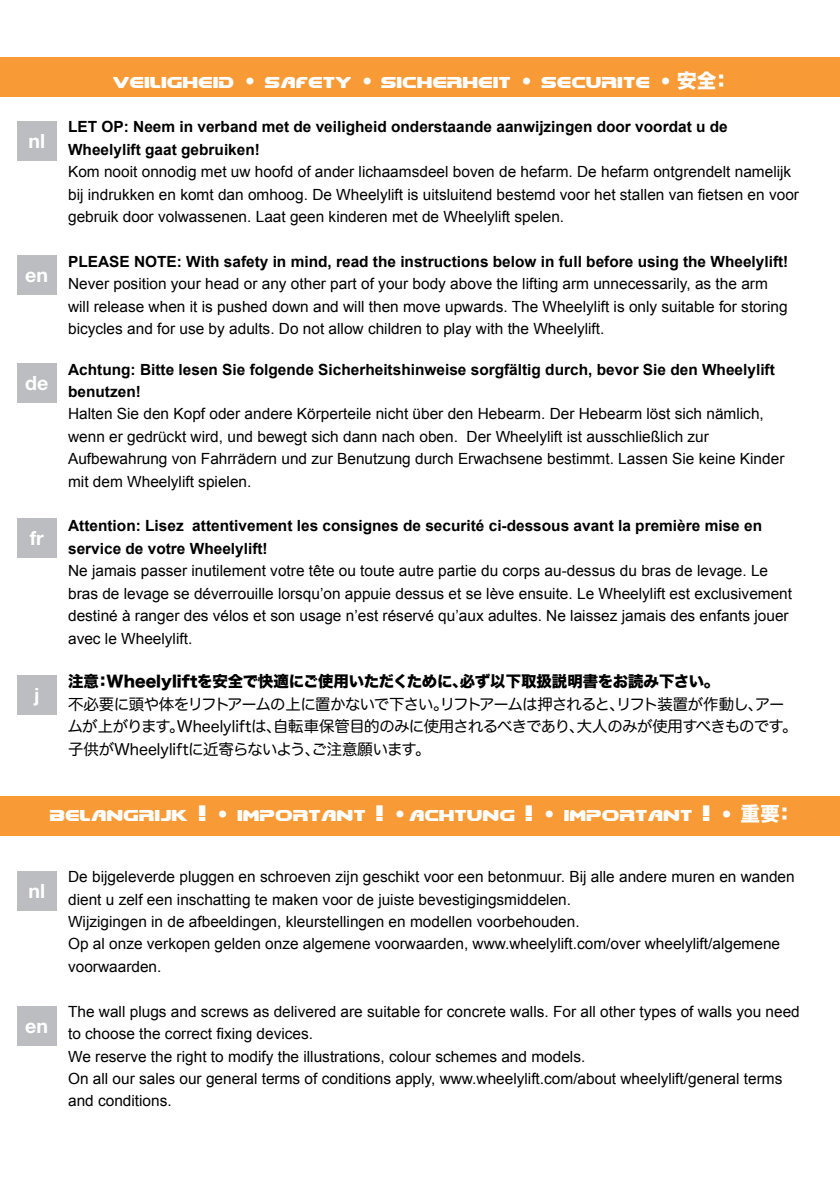
<style>
.page{position:relative;width:840px;height:1191px;background:#fff}
.page>*{position:absolute;margin:0;border:0;box-sizing:border-box;transform-origin:0 0}
.t1{font:19.6px "Doo M";color:#fff}
.t2{font:700 19.6px "Helvetica Neue LT Std";color:#fff}
.t3{font:15.4px/22.4px "Arial";color:#000}
.t4{font:700 15.4px/22.4px "Arial";color:#000}
.t5{font:15.4px/22.4px "Hira Maru Pro W4";letter-spacing:-.035em;color:#000}
.t6{font:15.4px "Hira Kaku Std N W8";letter-spacing:-.005em;color:#000}
.s1{font-family:"Helvetica";font-stretch:extra-condensed}
.s2{font-family:"Hira Kaku Std N W8"}
</style>
<div class="page">
<div style="left:0;top:58px;width:839px;height:39px;background:#f89b37"></div>
<div style="left:0;top:795px;width:839px;height:40px;background:#f89b37"></div>
<div style="left:17px;top:121px;width:40px;height:40px;background:#bcbdc0"></div>
<div style="left:17px;top:871px;width:40px;height:39px;background:#bcbdc0"></div>
<div style="left:17px;top:255px;width:40px;height:39px;background:#bcbdc0"></div>
<div style="left:17px;top:1006px;width:40px;height:40px;background:#bcbdc0"></div>
<div style="left:17px;top:363px;width:40px;height:40px;background:#bcbdc0"></div>
<div style="left:17px;top:675px;width:40px;height:39px;background:#bcbdc0"></div>
<div style="left:17px;top:518px;width:40px;height:40px;background:#bcbdc0"></div>
<p class="t2" style="left:28px;top:129px;width:18px">nl</p>
<p class="t2" style="left:25px;top:262px;width:24px">en</p>
<p class="t2" style="left:25px;top:371px;width:25px">de</p>
<p class="t2" style="left:30px;top:526px;width:16px">fr</p>
<p class="t2" style="left:34px;top:682px;width:7px">j</p>
<p class="t1" style="left:113px;top:67px;width:619px">veiligheid <span class="s1">•</span> safety <span class="s1">•</span> sicherheit <span class="s1">•</span> securite <span class="s1">•</span> <span class="s2">安全：</span></p>
<p class="t4" style="left:68px;top:116px;width:660px">LET OP: Neem in verband met de veiligheid onderstaande aanwijzingen door voordat u de<br>Wheelylift gaat gebruiken!</p>
<p class="t3" style="left:68px;top:161px;width:732px">Kom nooit onnodig met uw hoofd of ander lichaamsdeel boven de hefarm. De hefarm ontgrendelt namelijk bij indrukken en komt dan omhoog. De Wheelylift is uitsluitend bestemd voor het stallen van fietsen en voor gebruik door volwassenen. Laat geen kinderen met de Wheelylift spelen.</p>
<p class="t4" style="left:68px;top:251px;width:721px">PLEASE NOTE: With safety in mind, read the instructions below in full before using the Wheelylift!</p>
<p class="t3" style="left:68px;top:273px;width:720px">Never position your head or any other part of your body above the lifting arm unnecessarily, as the arm will release when it is pushed down and will then move upwards. The Wheelylift is only suitable for storing bicycles and for use by adults. Do not allow children to play with the Wheelylift.</p>
<p class="t4" style="left:68px;top:358px;width:708px">Achtung: Bitte lesen Sie folgende Sicherheitshinweise sorgfältig durch, bevor Sie den Wheelylift benutzen!</p>
<p class="t3" style="left:68px;top:403px;width:717px">Halten Sie den Kopf oder andere Körperteile nicht über den Hebearm. Der Hebearm löst sich nämlich, wenn er gedrückt wird, und bewegt sich dann nach oben. Der Wheelylift ist ausschließlich zur Aufbewahrung von Fahrrädern und zur Benutzung durch Erwachsene bestimmt. Lassen Sie keine Kinder mit dem Wheelylift spielen.</p>
<p class="t4" style="left:68px;top:515px;width:695px">Attention: Lisez attentivement les consignes de securité ci-dessous avant la première mise en service de votre Wheelylift!</p>
<p class="t3" style="left:68px;top:560px;width:725px">Ne jamais passer inutilement votre tête ou toute autre partie du corps au-dessus du bras de levage. Le bras de levage se déverrouille lorsqu’on appuie dessus et se lève ensuite. Le Wheelylift est exclusivement destiné à ranger des vélos et son usage n’est réservé qu’aux adultes. Ne laissez jamais des enfants jouer avec le Wheelylift.</p>
<p class="t6" style="left:68px;top:673px;width:652px">注意：Wheelyliftを安全で快適にご使用いただくために、必ず以下取扱説明書をお読み下さい。</p>
<p class="t5" style="left:68px;top:692px;width:730px">不必要に頭や体をリフトアームの上に置かないで下さい。リフトアームは押されると、リフト装置が作動し、アームが上がります。Wheelyliftは、自転車保管目的のみに使用されるべきであり、大人のみが使用すべきものです。子供がWheelyliftに近寄らないよう、ご注意願います。</p>
<p class="t1" style="left:50px;top:800px;width:745px">belangrijk ! <span class="s1">•</span> important ! <span class="s1">•</span> achtung ! <span class="s1">•</span> important ! <span class="s1">•</span> <span class="s2">重要：</span></p>
<p class="t2" style="left:28px;top:878px;width:18px">nl</p>
<p class="t2" style="left:25px;top:1014px;width:24px">en</p>
<p class="t3" style="left:68px;top:865px;width:727px">De bijgeleverde pluggen en schroeven zijn geschikt voor een betonmuur. Bij alle andere muren en wanden dient u zelf een inschatting te maken voor de juiste bevestigingsmiddelen.<br>Wijzigingen in de afbeeldingen, kleurstellingen en modellen voorbehouden.<br>Op al onze verkopen gelden onze algemene voorwaarden, www.wheelylift.com/over wheelylift/algemene voorwaarden.</p>
<p class="t3" style="left:68px;top:1000px;width:732px">The wall plugs and screws as delivered are suitable for concrete walls. For all other types of walls you need to choose the correct fixing devices.<br>We reserve the right to modify the illustrations, colour schemes and models.<br>On all our sales our general terms of conditions apply, www.wheelylift.com/about wheelylift/general terms and conditions.</p>
</div>
